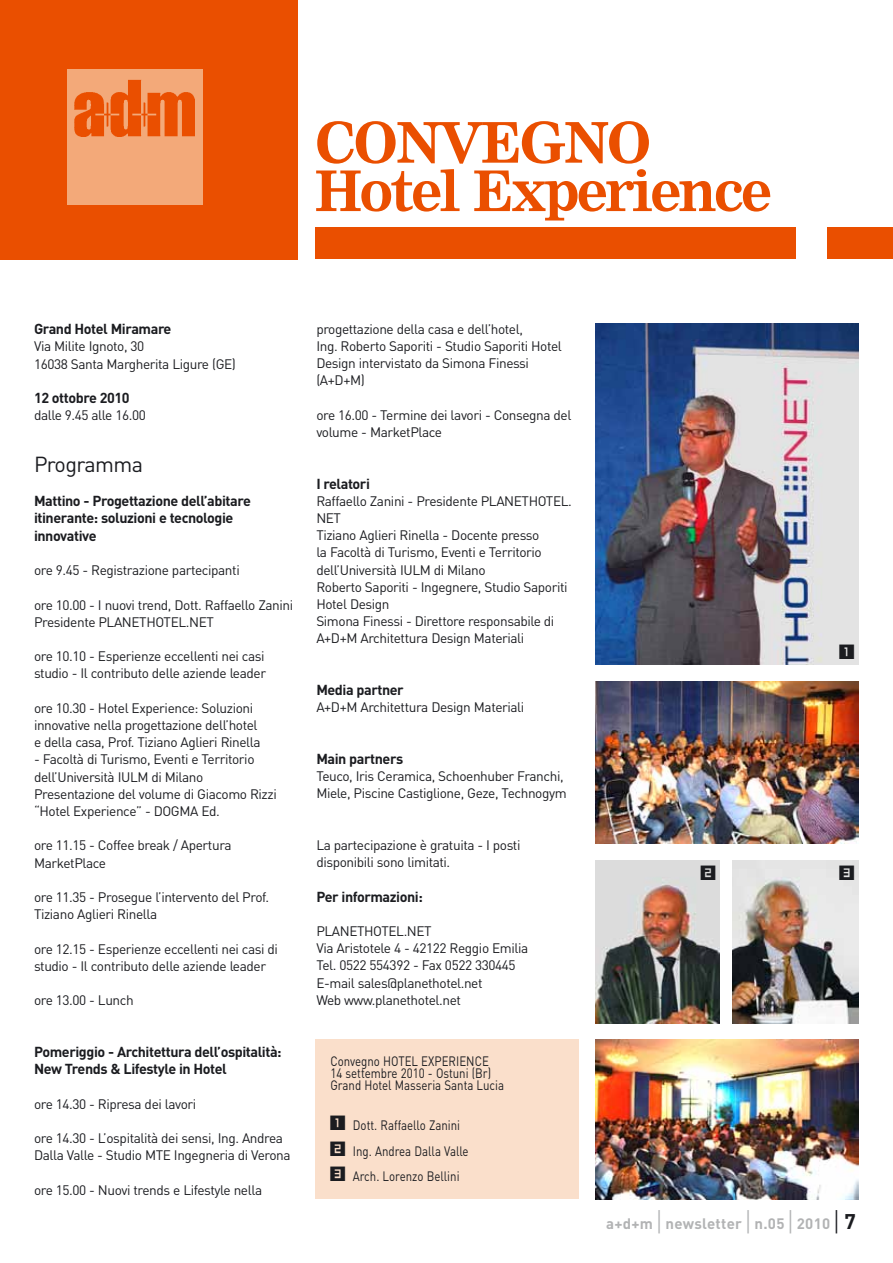
<style>
.page{position:relative;width:893px;height:1263px;background:#fff}
.page>*{position:absolute;margin:0;border:0;box-sizing:border-box;transform-origin:0 0}
.t1{font:700 54.9px/48.4px "Nimrod MT Pro";letter-spacing:-.05em;color:#ea4f00}
.t2{font:22.5px "Qubix";color:#1b1c20}
.t3{font:21.45px "DIN Pro";letter-spacing:-.03em;color:#1b1c20}
.t4{font:700 15px "DIN Pro";letter-spacing:.02em;color:#b2b3b4}
.t5{font:700 14.4px/17.2px "DIN Pro";letter-spacing:-.03em;color:#1b1c20}
.t6{font:13.65px/17.2px "DIN Pro";letter-spacing:-.03em;color:#1b1c20}
.t7{font:13.5px/12px "DIN Pro";color:#1b1c20;scale:.85 1}
.s1{font-family:"Qubix";font-size:22.5px}
.s2{font-family:"Helvetica Neue LT Std";font-weight:500;font-stretch:condensed;font-size:31.5px}
.s3{font-family:"Helvetica Neue LT Std";font-weight:500;font-stretch:condensed;font-size:31.5px;color:#1b1c20}
.s4{font-size:21px;color:#1b1c20}
</style>
<div class="page">
<div style="left:0;top:0;width:298px;height:259px;background:#ea4f00"></div>
<div style="left:315px;top:227px;width:481px;height:32px;background:#ea4f00"></div>
<div style="left:827px;top:227px;width:66px;height:32px;background:#ea4f00"></div>
<div style="left:67px;top:69px;width:136px;height:136px;background:#f3a979"></div>
<img style="left:74px;top:79px;width:121px;height:58px">
<img style="left:595px;top:323px;width:264px;height:342px">
<img style="left:595px;top:682px;width:264px;height:162px">
<img style="left:732px;top:860px;width:127px;height:163px">
<img style="left:595px;top:860px;width:125px;height:163px">
<img style="left:595px;top:1040px;width:264px;height:159px">
<div style="left:315px;top:1040px;width:263px;height:159px;background:#fadfcb"></div>
<h1 class="t1" style="left:315px;top:116px;width:459px">CONVEGNO<br>Hotel Experience</h1>
<p class="t5" style="left:34px;top:320px;width:139px">Grand Hotel Miramare</p>
<p class="t6" style="left:34px;top:337px;width:203px">Via Milite Ignoto, 30<br>16038 Santa Margherita Ligure (GE)</p>
<p class="t5" style="left:34px;top:389px;width:97px">12 ottobre 2010</p>
<p class="t6" style="left:34px;top:406px;width:113px">dalle 9.45 alle 16.00</p>
<h3 class="t3" style="left:34px;top:449px;width:111px">Programma</h3>
<p class="t5" style="left:34px;top:492px;width:218px">Mattino - Progettazione dell’abitare itinerante: soluzioni e tecnologie innovative</p>
<p class="t6" style="left:34px;top:561px;width:207px">ore 9.45 - Registrazione partecipanti</p>
<p class="t6" style="left:34px;top:595px;width:261px">ore 10.00 - I nuovi trend, Dott. Raffaello Zanini<br>Presidente PLANETHOTEL.NET</p>
<p class="t6" style="left:34px;top:647px;width:234px">ore 10.10 - Esperienze eccellenti nei casi studio - Il contributo delle aziende leader</p>
<p class="t6" style="left:34px;top:699px;width:228px">ore 10.30 - Hotel Experience: Soluzioni innovative nella progettazione dell’hotel e della casa, Prof. Tiziano Aglieri Rinella</p>
<p class="t6" style="left:34px;top:750px;width:244px">- Facoltà di Turismo, Eventi e Territorio dell’Università IULM di Milano Presentazione del volume di Giacomo Rizzi “Hotel Experience” - DOGMA Ed.</p>
<p class="t6" style="left:34px;top:836px;width:199px">ore 11.15 - Coffee break / Apertura<br>MarketPlace</p>
<p class="t6" style="left:34px;top:888px;width:237px">ore 11.35 - Prosegue l’intervento del Prof.<br>Tiziano Aglieri Rinella</p>
<p class="t6" style="left:34px;top:939px;width:245px">ore 12.15 - Esperienze eccellenti nei casi di studio - Il contributo delle aziende leader</p>
<p class="t6" style="left:34px;top:991px;width:101px">ore 13.00 - Lunch</p>
<p class="t5" style="left:34px;top:1042px;width:249px">Pomeriggio - Architettura dell’ospitalità:<br>New Trends &amp; Lifestyle in Hotel</p>
<p class="t6" style="left:34px;top:1094px;width:164px">ore 14.30 - Ripresa dei lavori</p>
<p class="t6" style="left:34px;top:1129px;width:258px">ore 14.30 - L’ospitalità dei sensi, Ing. Andrea<br>Dalla Valle - Studio MTE Ingegneria di Verona</p>
<p class="t6" style="left:34px;top:1180px;width:230px">ore 15.00 - Nuovi trends e Lifestyle nella</p>
<p class="t6" style="left:316px;top:319px;width:247px">progettazione della casa e dell’hotel,<br>Ing. Roberto Saporiti - Studio Saporiti Hotel Design intervistato da Simona Finessi (A+D+M)</p>
<p class="t6" style="left:316px;top:405px;width:257px">ore 16.00 - Termine dei lavori - Consegna del volume - MarketPlace</p>
<p class="t5" style="left:316px;top:474px;width:55px">I relatori</p>
<p class="t6" style="left:316px;top:492px;width:257px">Raffaello Zanini - Presidente PLANETHOTEL.<br>NET<br>Tiziano Aglieri Rinella - Docente presso<br>la Facoltà di Turismo, Eventi e Territorio dell’Università IULM di Milano<br>Roberto Saporiti - Ingegnere, Studio Saporiti Hotel Design<br>Simona Finessi - Direttore responsabile di A+D+M Architettura Design Materiali</p>
<p class="t5" style="left:316px;top:681px;width:89px">Media partner</p>
<p class="t6" style="left:316px;top:698px;width:210px">A+D+M Architettura Design Materiali</p>
<p class="t5" style="left:316px;top:749px;width:88px">Main partners</p>
<p class="t6" style="left:316px;top:767px;width:252px">Teuco, Iris Ceramica, Schoenhuber Franchi,<br>Miele, Piscine Castiglione, Geze, Technogym</p>
<p class="t6" style="left:316px;top:836px;width:206px">La partecipazione è gratuita - I posti disponibili sono limitati.</p>
<p class="t5" style="left:316px;top:887px;width:108px">Per informazioni:</p>
<p class="t6" style="left:316px;top:922px;width:214px">PLANETHOTEL.NET<br>Via Aristotele 4 - 42122 Reggio Emilia<br>Tel. 0522 554392 - Fax 0522 330445<br>E-mail sales@planethotel.net<br>Web www.planethotel.net</p>
<p class="t7" style="left:330px;top:1054px;width:206px">Convegno HOTEL EXPERIENCE<br>14 settembre 2010 - Ostuni (Br)<br>Grand Hotel Masseria Santa Lucia</p>
<p class="t7" style="left:330px;top:1112px;width:164px;line-height:25.5px"><span class="s1">1</span> Dott. Raffaello Zanini<br><span class="s1">2</span> Ing. Andrea Dalla Valle<br><span class="s1">3</span> Arch. Lorenzo Bellini</p>
<h2 class="t2" style="left:839px;top:639px;width:17px">1</h2>
<h2 class="t2" style="left:701px;top:860px;width:17px">2</h2>
<h2 class="t2" style="left:839px;top:860px;width:17px">3</h2>
<p class="t4" style="left:606px;top:1213px;width:251px">a+d+m <span class="s2">|</span> newsletter <span class="s2">|</span> n.05 <span class="s2">|</span> 2010 <span class="s3">|</span> <span class="s4">7</span></p>
</div>
